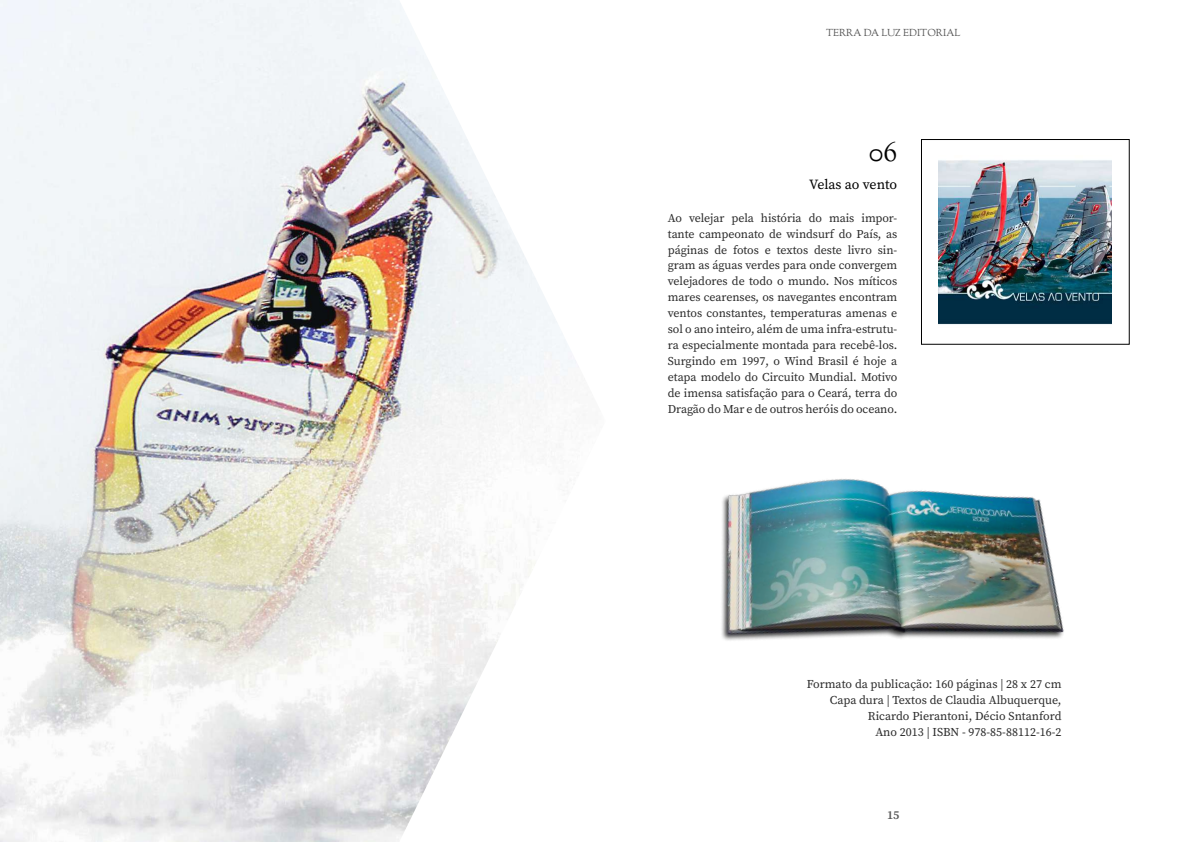
<style>
.page{position:relative;width:1191px;height:842px;background:#fff}
.page>*{position:absolute;margin:0;border:0;box-sizing:border-box;transform-origin:0 0}
.t1{font:27.9px "OFL Goudy St M";color:#000}
.t2{font:13.9px "Source Serif Pro";letter-spacing:-.005em;color:#000}
.t3{font:12px/16px "Source Serif Pro";color:#2b2b2b;text-align:right}
.t4{font:600 12px "Source Serif Pro";color:#575757}
.t5{font:11.9px/15.9px "Source Serif Pro";letter-spacing:-.005em;color:#2b2b2b;text-align:justify}
.t6{font:10px "OFL Goudy St M";color:#575757}
</style>
<div class="page">
<img style="left:0;top:0;width:579px;height:842px">
<img style="left:721px;top:479px;width:343px;height:162px">
<div style="left:921px;top:139px;width:208px;height:206px;border:1px solid #000"></div>
<img style="left:939px;top:160px;width:172px;height:165px">
<p class="t6" style="left:826px;top:27px;width:136px">TERRA DA LUZ EDITORIAL</p>
<h1 class="t1" style="left:868px;top:134px;width:30px">06</h1>
<p class="t2" style="left:809px;top:175px;width:90px">Velas ao vento</p>
<p class="t5" style="left:668px;top:210px;width:231px">Ao velejar pela história do mais impor&shy;tante campeonato de windsurf do País, as páginas de fotos e textos deste livro sin&shy;gram as águas verdes para onde convergem velejadores de todo o mundo. Nos míticos mares cearenses, os navegantes encontram ventos constantes, temperaturas amenas e sol o ano inteiro, além de uma infra-estrutu&shy;ra especialmente montada para recebê-los.<br>Surgindo em 1997, o Wind Brasil é hoje a etapa modelo do Circuito Mundial. Motivo de imensa satisfação para o Ceará, terra do Dragão do Mar e de outros heróis do oceano.</p>
<p class="t3" style="left:806px;top:676px;width:256px">Formato da publicação: 160 páginas | 28 x 27 cm Capa dura | Textos de Claudia Albuquerque, Ricardo Pierantoni, Décio Sntanford<br>Ano 2013 | ISBN - 978-85-88112-16-2</p>
<p class="t4" style="left:887px;top:807px;width:14px">15</p>
</div>
